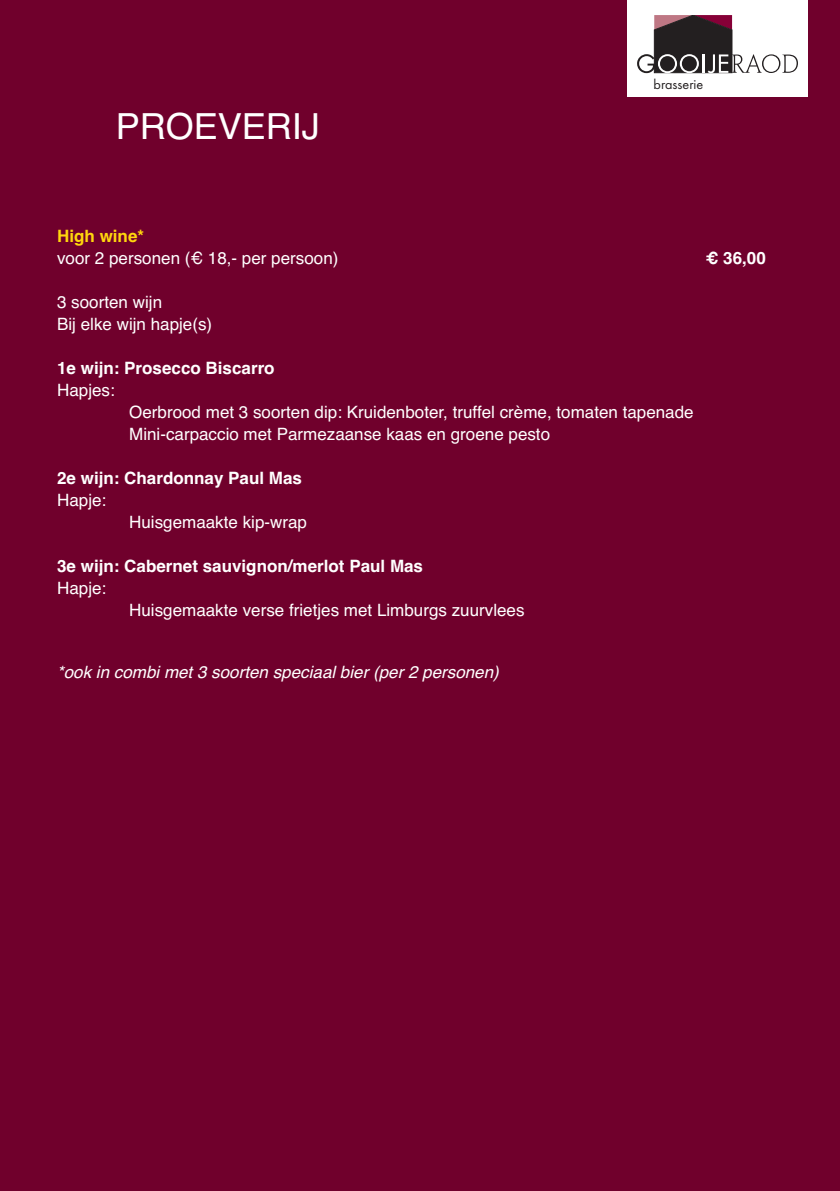
<style>
.page{position:relative;width:840px;height:1191px;background:#fff}
.page>*{position:absolute;margin:0;border:0;box-sizing:border-box;transform-origin:0 0}
.t1{font:36px "Helvetica";color:#fff}
.t2{font:17px/22px "Helvetica";color:#fff}
.t3{font:700 17px "Helvetica";color:#fff}
.t4{font:italic 17px "Helvetica";color:#fff}
.t5{font:700 17px "Helvetica";color:#ffd70d}
.t6{font:14.2px "Futura";color:#231f20}
</style>
<div class="page">
<div style="left:0;top:0;width:839px;height:1191px;background:#70002c"></div>
<div style="left:627px;top:0;width:180px;height:97px;background:#fff"></div>
<svg style="left:637px;top:15px;width:160px;height:58px"></svg>
<h1 class="t1" style="left:116px;top:106px;width:206px">PROEVERIJ</h1>
<p class="t6" style="left:653px;top:78px;width:51px">csbttfsjf</p>
<p class="t5" style="left:57px;top:226px;width:88px">High wine*</p>
<p class="t2" style="left:57px;top:247px;width:283px">voor 2 personen (€ 18,- per persoon)</p>
<p class="t3" style="left:705px;top:248px;width:61px">€ 36,00</p>
<p class="t2" style="left:57px;top:291px;width:156px">3 soorten wijn<br>Bij elke wijn hapje(s)</p>
<p class="t3" style="left:57px;top:358px;width:219px">1e wijn: Prosecco Biscarro</p>
<p class="t2" style="left:57px;top:379px;width:59px">Hapjes:</p>
<p class="t2" style="left:129px;top:401px;width:565px">Oerbrood met 3 soorten dip: Kruidenboter, truffel crème, tomaten tapenade<br>Mini-carpaccio met Parmezaanse kaas en groene pesto</p>
<p class="t3" style="left:57px;top:468px;width:246px">2e wijn: Chardonnay Paul Mas</p>
<p class="t2" style="left:57px;top:489px;width:51px">Hapje:</p>
<p class="t2" style="left:129px;top:511px;width:179px">Huisgemaakte kip-wrap</p>
<p class="t3" style="left:57px;top:556px;width:367px">3e wijn: Cabernet sauvignon/merlot Paul Mas</p>
<p class="t2" style="left:57px;top:577px;width:51px">Hapje:</p>
<p class="t2" style="left:129px;top:599px;width:396px">Huisgemaakte verse frietjes met Limburgs zuurvlees</p>
<p class="t4" style="left:57px;top:662px;width:443px">*ook in combi met 3 soorten speciaal bier (per 2 personen)</p>
</div>
